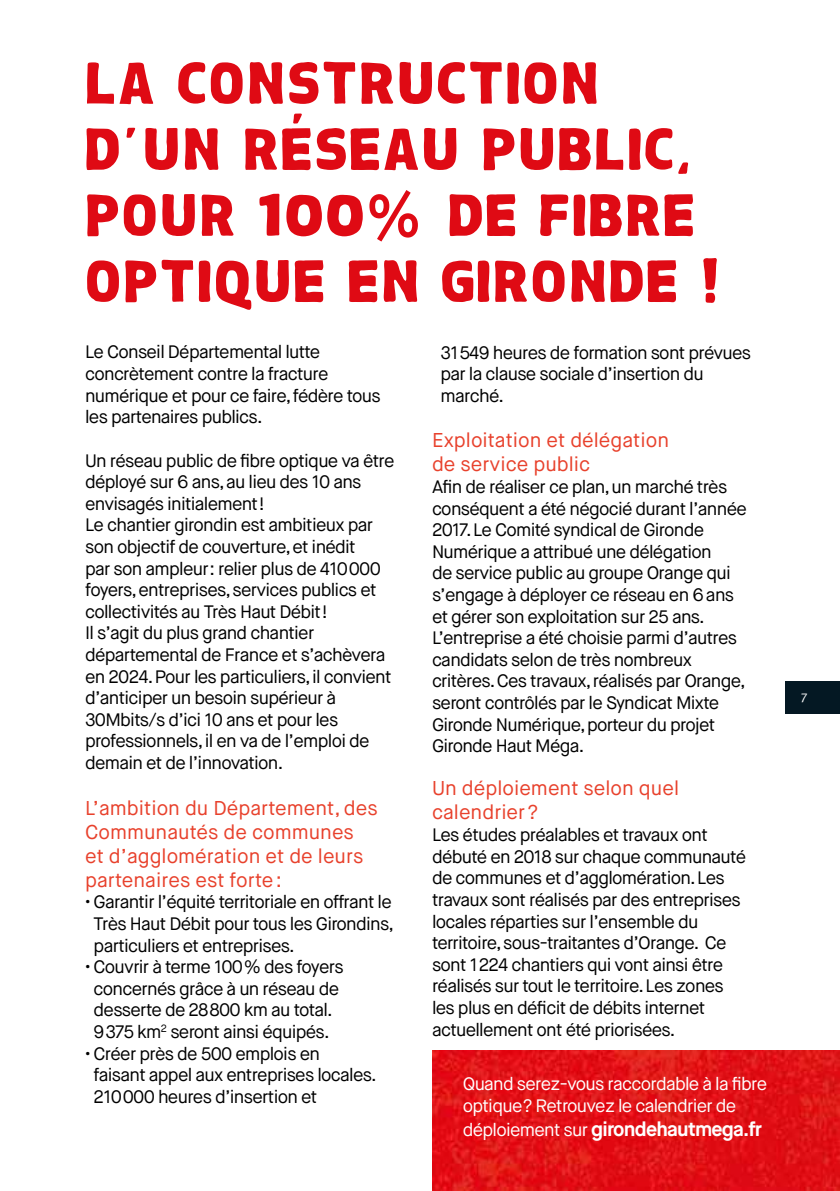
<style>
.page{position:relative;width:840px;height:1191px;background:#fff}
.page>*{position:absolute;margin:0;border:0;box-sizing:border-box;transform-origin:0 0}
.t1{font:64.4px "Chubby";color:#df0a14}
.t2{font:60px/66px "Chubby";letter-spacing:.04em;color:#df0a14}
.t3{font:20px/24px "Maison Neue";color:#e8412c}
.t4{font:700 20px "Maison Neue";letter-spacing:-.04em;color:#fff}
.t5{font:18px/21.6px "Maison Neue";letter-spacing:-.04em;color:#000}
.t6{font:18px/21.6px "Maison Neue";letter-spacing:-.04em;color:#fff}
.t7{font:13px "Meta";color:#fff}
.s1{font-weight:400;font-size:18px}
</style>
<div class="page">
<div style="left:784px;top:681px;width:55px;height:32px;background:#041823"></div>
<svg style="left:369px;top:190px;width:48px;height:51px"></svg>
<img style="left:432px;top:1050px;width:407px;height:141px">
<h2 class="t2" style="left:85px;top:47px;width:606px">LA CONSTRUCTION<br>D UN RESEAU PUBLIC,<br>POUR 100</h2>
<h1 class="t1" style="left:290px;top:109px;width:15px">'</h1>
<h1 class="t1" style="left:124px;top:123px;width:15px">'</h1>
<h2 class="t2" style="left:85px;top:179px;width:636px;text-indent:363px">DE FIBRE<br>OPTIQUE EN GIRONDE !</h2>
<p class="t5" style="left:85px;top:341px;width:297px">Le Conseil Départemental lutte concrètement contre la fracture numérique et pour ce faire, fédère tous les partenaires publics.</p>
<p class="t5" style="left:85px;top:449px;width:311px">Un réseau public de fibre optique va être déployé sur 6 ans, au lieu des 10 ans envisagés initialement!<br>Le chantier girondin est ambitieux par son objectif de couverture, et inédit<br>par son ampleur: relier plus de 410000 foyers, entreprises, services publics et collectivités au Très Haut Débit!<br>Il s’agit du plus grand chantier départemental de France et s’achèvera en 2024. Pour les particuliers, il convient d’anticiper un besoin supérieur à 30Mbits/s d’ici 10 ans et pour les professionnels, il en va de l’emploi de demain et de l’innovation.</p>
<p class="t3" style="left:85px;top:796px;width:294px">L’ambition du Département, des<br>Communautés de communes et d’agglomération et de leurs partenaires est forte:</p>
<p class="t5" style="left:94px;top:891px;width:302px;text-align:justify;text-indent:-8px">• Garantir l’équité territoriale en offrant le Très Haut Débit pour tous les Girondins, particuliers et entreprises.</p>
<p class="t5" style="left:85px;top:956px;width:260px;text-align:center">• Couvrir à terme 100% des foyers concernés grâce à un réseau de desserte de 28800 km au total.<br>9375 km<sup>2</sup> seront ainsi équipés.</p>
<p class="t5" style="left:94px;top:1042px;width:284px;text-indent:-8px">• Créer près de 500 emplois en<br>faisant appel aux entreprises locales.<br>210000 heures d’insertion et</p>
<p class="t5" style="left:440px;top:341px;width:312px">31549 heures de formation sont prévues par la clause sociale d’insertion du marché.</p>
<p class="t3" style="left:432px;top:428px;width:238px">Exploitation et délégation de service public</p>
<p class="t5" style="left:432px;top:476px;width:316px">Afin de réaliser ce plan, un marché très conséquent a été négocié durant l’année 2017. Le Comité syndical de Gironde Numérique a attribué une délégation<br>de service public au groupe Orange qui s’engage à déployer ce réseau en 6 ans et gérer son exploitation sur 25 ans.<br>L’entreprise a été choisie parmi d’autres candidats selon de très nombreux critères. Ces travaux, réalisés par Orange, seront contrôlés par le Syndicat Mixte Gironde Numérique, porteur du projet Gironde Haut Méga.</p>
<p class="t3" style="left:432px;top:776px;width:248px">Un déploiement selon quel calendrier?</p>
<p class="t5" style="left:432px;top:824px;width:315px">Les études préalables et travaux ont débuté en 2018 sur chaque communauté de communes et d’agglomération. Les travaux sont réalisés par des entreprises locales réparties sur l’ensemble du territoire, sous-traitantes d’Orange. Ce sont 1224 chantiers qui vont ainsi être réalisés sur tout le territoire. Les zones les plus en déficit de débits internet actuellement ont été priorisées.</p>
<p class="t6" style="left:462px;top:1073px;width:306px">Quand serez-vous raccordable à la fibre optique? Retrouvez le calendrier de</p>
<p class="t4" style="left:462px;top:1116px;width:301px"><span class="s1">déploiement sur</span> girondehautmega.fr</p>
<p class="t7" style="left:800px;top:687px;width:8px">7</p>
</div>
